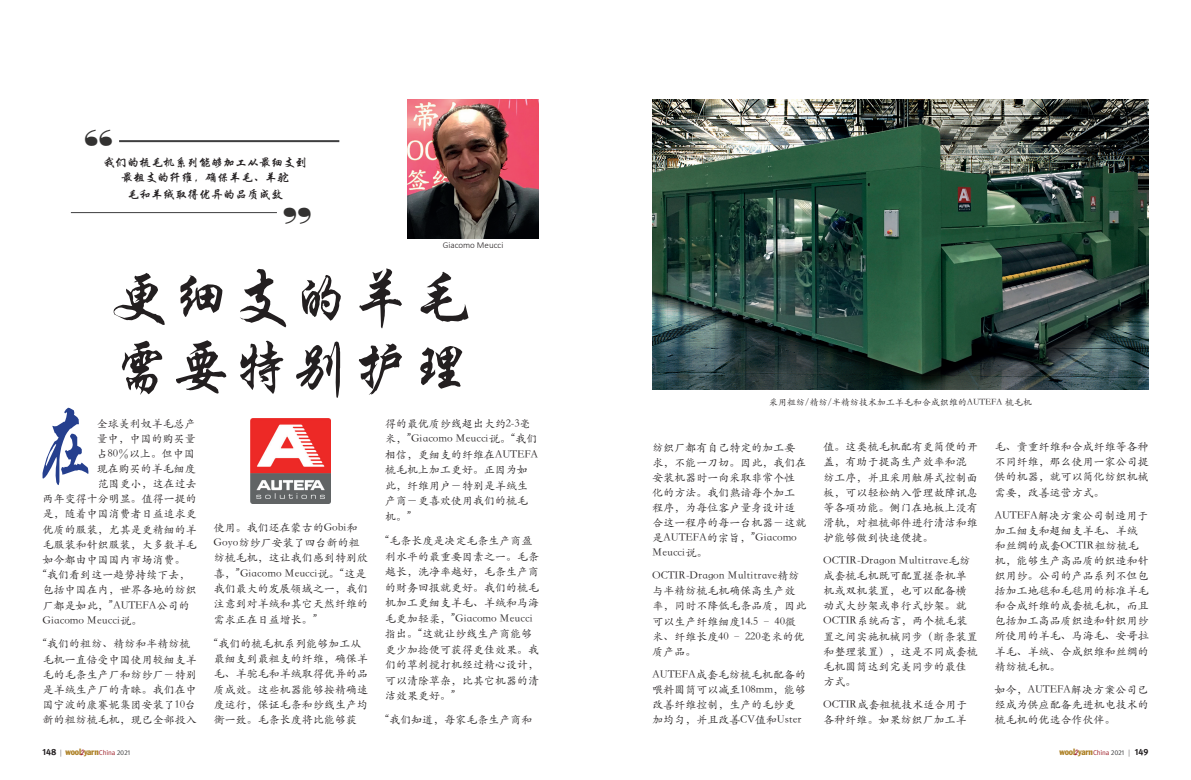
<style>
.page{position:relative;width:1191px;height:780px;background:#fff}
.page>*{position:absolute;margin:0;border:0;box-sizing:border-box;transform-origin:0 0}
.t1{font:81.1px "TSC J Xing LG TT";color:#253f8e;scale:.75 1}
.t2{font:60px/70px "TSC J Xing LG TT";color:#231f20}
.t3{font:40px "Bodoni Poster";color:#333231}
.t4{font:700 12px/15px "ST Xingkai SC";color:#231f20;text-align:center}
.t5{font:11px/15px "ST Kaiti SC";color:#231f20}
.t6{font:condensed 9px "Franklin Gothic";letter-spacing:-.025em;color:#ad8126}
.t7{font:9px "ST Kaiti SC";color:#231f20}
.t8{font:300 9px "Calibri";color:#231f20}
.s1{font-family:"Meta Bold Expert";font-stretch:normal;color:#231f20}
.s2{font-family:"Futura BT";font-weight:300;font-size:7px;color:#231f20}
.s3{font-family:"Sign Painter House Script";font-weight:600;font-style:italic;font-stretch:normal;color:#9f1f29}
.s4{font-family:"Meta Normal";font-stretch:normal;font-size:7px;color:#9f1f29}
.s5{font-family:"Meta Normal Expert";font-stretch:normal;font-size:7px;color:#3e3e3f}
</style>
<div class="page">
<img style="left:407px;top:99px;width:132px;height:139px">
<img style="left:652px;top:99px;width:496px;height:291px">
<img style="left:251px;top:419px;width:79px;height:84px">
<hr style="left:119px;top:140px;width:220px;height:2px;background:#3e3e3f">
<hr style="left:71px;top:212px;width:206px;height:1px;background:#3e3e3f">
<h3 class="t3" style="left:84px;top:120px;width:30px">“</h3>
<p class="t4" style="left:103px;top:155px;width:206px">我们的梳毛机系列能够加工从最细支到最粗支的纤维，确保羊毛、羊驼</p>
<p class="t4" style="left:127px;top:187px;width:158px">毛和羊绒取得优异的品质成效</p>
<h3 class="t3" style="left:283px;top:198px;width:30px">”</h3>
<p class="t8" style="left:443px;top:240px;width:62px">Giacomo Meucci</p>
<h2 class="t2" style="left:111px;top:257px;width:362px">更细支的羊毛需要特别护理</h2>
<h1 class="t1" style="left:36px;top:390px;width:83px">在</h1>
<p class="t5" style="left:96px;top:415px;width:100px">全球美利奴羊毛总产</p>
<p class="t5" style="left:96px;top:430px;width:100px">量中，中国的购买量</p>
<p class="t5" style="left:96px;top:445px;width:100px">占80％以上。但中国</p>
<p class="t5" style="left:96px;top:460px;width:100px">现在购买的羊毛细度</p>
<p class="t5" style="left:98px;top:475px;width:100px">范围更小，这在过去</p>
<p class="t5" style="left:43px;top:491px;width:155px">两年变得十分明显。值得一提的</p>
<p class="t5" style="left:43px;top:506px;width:155px">是，随着中国消费者日益追求更</p>
<p class="t5" style="left:43px;top:521px;width:155px">优质的服装，尤其是更精细的羊</p>
<p class="t5" style="left:43px;top:536px;width:155px">毛服装和针织服装，大多数羊毛</p>
<p class="t5" style="left:43px;top:551px;width:144px">如今都由中国国内市场消费。</p>
<p class="t5" style="left:43px;top:566px;width:149px">“我们看到这一趋势持续下去，</p>
<p class="t5" style="left:43px;top:582px;width:155px">包括中国在内，世界各地的纺织</p>
<p class="t5" style="left:43px;top:597px;width:149px">厂都是如此，”AUTEFA公司的</p>
<p class="t5" style="left:43px;top:612px;width:101px">Giacomo Meucci说。</p>
<p class="t5" style="left:43px;top:636px;width:155px">“我们的粗纺、精纺和半精纺梳毛机一直倍受中国使用较细支羊毛的毛条生产厂和纺纱厂－特别是羊绒生产厂的青睐。我们在中国宁波的康赛妮集团安装了10台新的粗纺梳毛机，现已全部投入</p>
<p class="t5" style="left:214px;top:519px;width:155px;line-height:15.3px">使用。我们还在蒙古的Gobi和<br>Goyo纺纱厂安装了四台新的粗纺梳毛机，这让我们感到特别欣喜，”Giacomo Meucci说。“这是我们最大的发展领域之一，我们注意到对羊绒和其它天然纤维的需求正在日益增长。”</p>
<p class="t5" style="left:214px;top:635px;width:155px;line-height:15.3px">“我们的梳毛机系列能够加工从最细支到最粗支的纤维，确保羊毛、羊驼毛和羊绒取得优异的品质成效。这些机器能够按精确速度运行，保证毛条和纱线生产均衡一致。毛条长度将比能够获</p>
<p class="t5" style="left:385px;top:415px;width:155px;line-height:15.5px">得的最优质纱线超出大约2-3毫米，”Giacomo Meucci说。“我们相信，更细支的纤维在AUTEFA梳毛机上加工更好。正因为如此，纤维用户－特别是羊绒生产商－更喜欢使用我们的梳毛机。”</p>
<p class="t5" style="left:385px;top:532px;width:155px;line-height:15.5px">“毛条长度是决定毛条生产商盈利水平的最重要因素之一。毛条越长，洗净率越好，毛条生产商的财务回报就更好。我们的梳毛机加工更细支羊毛、羊绒和马海毛更加轻柔，”Giacomo Meucci指出。“这就让纱线生产商能够更少加捻便可获得更佳效果。我们的草刺搅打机经过精心设计，可以清除草杂，比其它机器的清洁效果更好。”</p>
<p class="t5" style="left:385px;top:712px;width:149px">“我们知道，每家毛条生产商和</p>
<p class="t7" style="left:769px;top:397px;width:264px">采用粗纺/精纺/半精纺技术加工羊毛和合成织维的AUTEFA 梳毛机</p>
<p class="t5" style="left:652px;top:439px;width:155px">纺织厂都有自己特定的加工要求，不能一刀切。因此，我们在安装机器时一向采取非常个性化的方法。我们熟谙每个加工程序，为每位客户量身设计适合这一程序的每一台机器－这就是AUTEFA的宗旨，”Giacomo<br>Meucci说。</p>
<p class="t5" style="left:652px;top:568px;width:155px">OCTIR-Dragon Multitrave精纺与半精纺梳毛机确保高生产效率，同时不降低毛条品质，因此可以生产纤维细度14.5 – 40微米、纤维长度40 – 220毫米的优质产品。</p>
<p class="t5" style="left:652px;top:666px;width:155px">AUTEFA成套毛纺梳毛机配备的喂料圆筒可以减至108mm，能够改善纤维控制，生产的毛纱更加均匀，并且改善CV值和Uster</p>
<p class="t5" style="left:823px;top:439px;width:155px">值。这类梳毛机配有更简便的开盖，有助于提高生产效率和混纺工序，并且采用触屏式控制面板，可以轻松纳入管理故障讯息等各项功能。侧门在地板上没有滑轨，对粗梳部件进行清洁和维护能够做到快速便捷。</p>
<p class="t5" style="left:823px;top:553px;width:155px">OCTIR-Dragon Multitrave毛纺成套梳毛机既可配置搓条机单机或双机装置，也可以配备横动式大纱架或串行式纱架。就<br>OCTIR系统而言，两个梳毛装置之间实施机械同步（断条装置和整理装置），这是不同成套梳毛机圆筒达到完美同步的最佳方式。</p>
<p class="t5" style="left:823px;top:696px;width:145px">OCTIR成套粗梳技术适合用于各种纤维。如果纺织厂加工羊</p>
<p class="t5" style="left:994px;top:439px;width:155px;text-align:justify">毛、贵重纤维和合成纤维等各种不同纤维，那么使用一家公司提供的机器，就可以简化纺织机械需要，改善运营方式。</p>
<p class="t5" style="left:994px;top:507px;width:155px">AUTEFA解决方案公司制造用于加工细支和超细支羊毛、羊绒和丝绸的成套OCTIR粗纺梳毛机，能够生产高品质的织造和针织用纱。公司的产品系列不但包括加工地毯和毛毯用的标准羊毛和合成纤维的成套梳毛机，而且包括加工高品质织造和针织用纱所使用的羊毛、马海毛、安哥拉羊毛、羊绒、合成织维和丝绸的精纺梳毛机。</p>
<p class="t5" style="left:994px;top:681px;width:155px;text-align:justify">如今，AUTEFA解决方案公司已经成为供应配备先进机电技术的梳毛机的优选合作伙伴。</p>
<p class="t6" style="left:43px;top:746px;width:89px"><span class="s1">148</span> <span class="s2">|</span> wool<span class="s3">2</span>yarn<span class="s4">China</span> <span class="s5">2021</span></p>
<p class="t6" style="left:1059px;top:746px;width:90px">wool<span class="s3">2</span>yarn<span class="s4">China</span> <span class="s5">2021</span> <span class="s2">|</span> <span class="s1">149</span></p>
</div>
